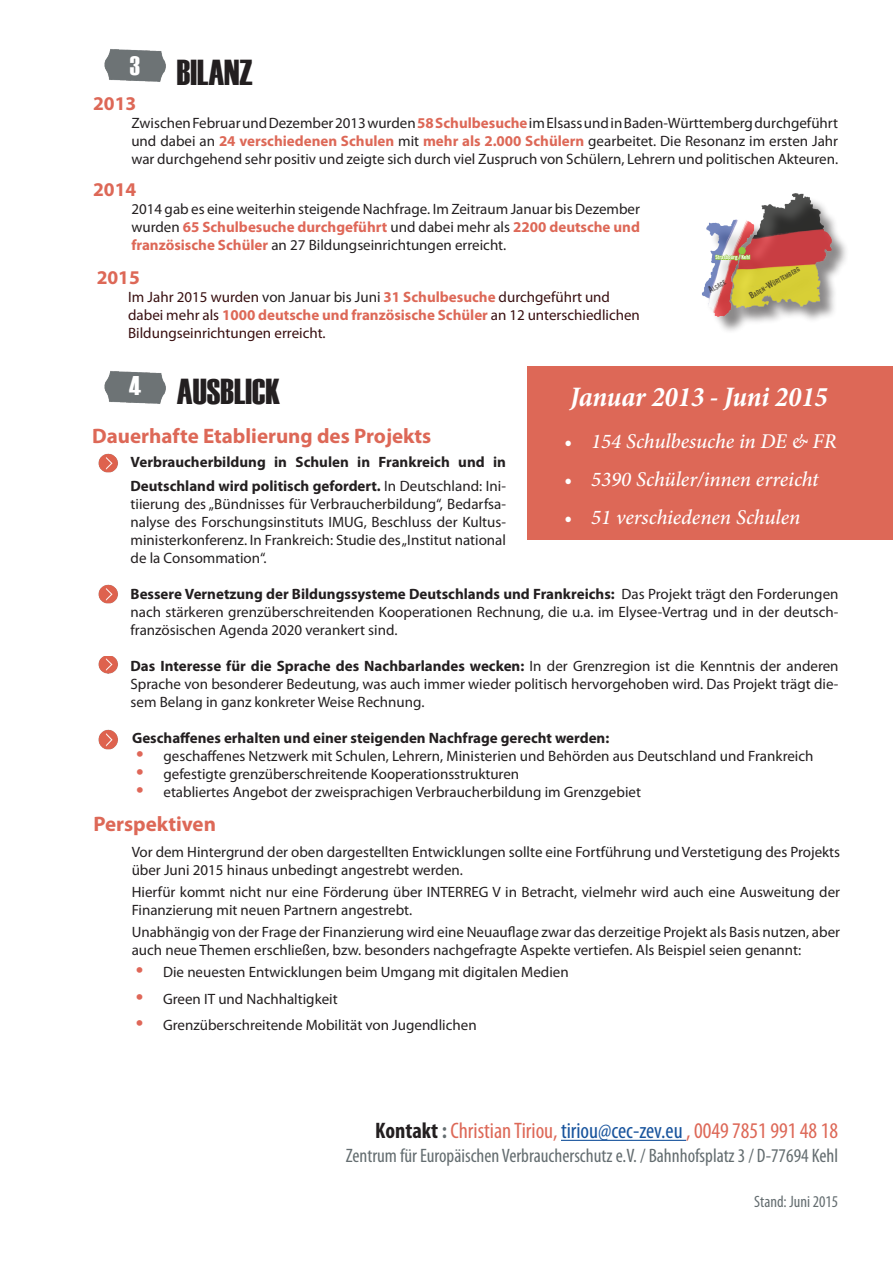
<style>
.page{position:relative;width:893px;height:1263px;background:#fff}
.page>*{position:absolute;margin:0;border:0;box-sizing:border-box;transform-origin:0 0}
.t1{font:36px "Haettenschweiler";color:#231f20}
.t2{font:italic 700 condensed 28.5px "Minion Pro";color:#fff}
.t3{font:27px "Haettenschweiler";color:#fff}
.t4{font:condensed 22.5px "Myriad Pro";color:#dd6857}
.t5{font:italic 500 21px "Minion Pro";letter-spacing:-.005em;color:#fff}
.t6{font:700 21px "Myriad Pro";color:#dd6857}
.t7{font:condensed 19.5px "Myriad Pro";color:#646d70}
.t8{font:700 19.5px "Myriad Pro";color:#dd6857}
.t9{font:condensed 16.5px "Myriad Pro";color:#646d70}
.t10{font:15px/18px "Myriad Pro";color:#231f20;text-align:justify}
.t11{font:15px/18px "Myriad Pro";color:#380f10}
.t12{font:700 15px/24px "Myriad Pro";color:#231f20}
.t13{font:6.45px "Trade Gothic LT Com Bd Cn 20";color:#231f20}
.t14{font:5.55px "Trade Gothic LT Com Bd Cn 20";color:#fff}
.s1{font-weight:700;color:#dd6857}
.s2{font-weight:700;color:#df6758}
.s3{font-size:9.3px}
.s4{color:#231f20}
.s5{font-weight:400}
.s6{font-weight:700}
.s7{font-size:27px;color:#df6758}
.s8{font-weight:700;color:#231f20}
.s9{font-weight:700;color:#646d70}
.s10{color:#18549d}
</style>
<div class="page">
<img style="left:702px;top:222px;width:37px;height:109px">
<img style="left:713px;top:193px;width:133px;height:135px">
<div style="left:739px;top:247px;width:6px;height:7px;border:1px solid #8fc63e;border-radius:50%"></div>
<svg style="left:715px;top:248px;width:35px;height:13px"></svg>
<hr style="left:561px;top:1140px;width:125px;height:1px;background:#18549d">
<img style="left:104px;top:49px;width:62px;height:33px">
<img style="left:104px;top:371px;width:62px;height:33px">
<div style="left:527px;top:366px;width:366px;height:174px;background:#dd6857"></div>
<img style="left:98px;top:453px;width:20px;height:19px">
<img style="left:98px;top:657px;width:20px;height:17px">
<img style="left:98px;top:730px;width:20px;height:19px">
<img style="left:98px;top:584px;width:20px;height:20px">
<h3 class="t3" style="left:130px;top:47px;width:12px">3</h3>
<h1 class="t1" style="left:177px;top:48px;width:77px">BILANZ</h1>
<h3 class="t8" style="left:93px;top:91px;width:45px">2013</h3>
<p class="t10" style="left:131px;top:114px;width:708px">Zwischen Februar und Dezember 2013 wurden <span class="s1">58 Schulbesuche</span>im Elsass und in Baden-Württemberg durchgeführt und dabei an <span class="s1">24 verschiedenen Schulen</span> mit <span class="s1">mehr als 2.000 Schülern</span> gearbeitet. Die Resonanz im ersten Jahr war durchgehend sehr positiv und zeigte sich durch viel Zuspruch von Schülern, Lehrern und politischen Akteuren.</p>
<h3 class="t8" style="left:93px;top:176px;width:45px">2014</h3>
<p class="t10" style="left:131px;top:200px;width:510px">2014 gab es eine weiterhin steigende Nachfrage. Im Zeitraum Januar bis Dezember wurden <span class="s2">65 Schulbesuche durchgeführt</span> und dabei mehr als <span class="s1">2200 deutsche und französische Schüler</span> an 27 Bildungseinrichtungen erreicht.</p>
<p class="t14" style="left:715px;top:254px;width:36px">Strasbourg / Kehl</p>
<p class="t13" style="left:748px;top:293px;width:58px;rotate:-30deg"><span class="s3">B</span>aden<span class="s3">-W</span>ürttemBerg</p>
<h3 class="t8" style="left:97px;top:264px;width:45px">2015</h3>
<p class="t11" style="left:128px;top:287px;width:513px">Im Jahr 2015 wurden <span class="s4">von Januar bis Juni</span> <span class="s1">31 Schulbesuche</span> durchgeführt und dabei mehr als <span class="s1">1000 deutsche und französische Schüler</span> an 12 unterschiedlichen<br>Bildungseinrichtungen erreicht.</p>
<p class="t13" style="left:707px;top:288px;width:20px;rotate:-30deg"><span class="s3">A</span>lsAce</p>
<h3 class="t3" style="left:129px;top:367px;width:13px">4</h3>
<h3 class="t6" style="left:92px;top:422px;width:341px">Dauerhafte Etablierung des Projekts</h3>
<p class="t12" style="left:131px;top:450px;width:377px">Verbraucherbildung in Schulen in Frankreich und in<br>Deutschland wird politisch gefordert. <span class="s5">In Deutschland: Ini-</span></p>
<p class="t10" style="left:131px;top:495px;width:377px">tiierung des „Bündnisses für Verbraucherbildung“, Bedarfsa&shy;nalyse des Forschungsinstituts IMUG, Beschluss der Kultus&shy;ministerkonferenz. In Frankreich: Studie des „Institut national de la Consommation“.</p>
<p class="t10" style="left:131px;top:585px;width:709px"><span class="s6">Bessere Vernetzung der Bildungssysteme Deutschlands und Frankreichs:</span> Das Projekt trägt den Forderungen nach stärkeren grenzüberschreitenden Kooperationen Rechnung, die u.a. im Elysee-Vertrag und in der deutsch&shy;französischen Agenda 2020 verankert sind.</p>
<p class="t10" style="left:131px;top:657px;width:709px"><span class="s6">Das Interesse für die Sprache des Nachbarlandes wecken:</span> In der Grenzregion ist die Kenntnis der anderen Sprache von besonderer Bedeutung, was auch immer wieder politisch hervorgehoben wird. Das Projekt trägt die&shy;sem Belang in ganz konkreter Weise Rechnung.</p>
<p class="t12" style="left:132px;top:726px;width:479px">Geschaffenes erhalten und einer steigenden Nachfrage gerecht werden:</p>
<p class="t10" style="left:136px;top:747px;width:679px"><span class="s7">•</span> geschaffenes Netzwerk mit Schulen, Lehrern, Ministerien und Behörden aus Deutschland und Frankreich</p>
<p class="t10" style="left:136px;top:765px;width:384px"><span class="s7">•</span> gefestigte grenzüberschreitende Kooperationsstrukturen</p>
<p class="t10" style="left:136px;top:783px;width:506px"><span class="s7">•</span> etabliertes Angebot der zweisprachigen Verbraucherbildung im Grenzgebiet</p>
<h3 class="t6" style="left:93px;top:810px;width:124px">Perspektiven</h3>
<p class="t10" style="left:132px;top:842px;width:710px">Vor dem Hintergrund der oben dargestellten Entwicklungen sollte eine Fortführung und Verstetigung des Projekts über Juni 2015 hinaus unbedingt angestrebt werden.</p>
<p class="t10" style="left:132px;top:883px;width:710px">Hierfür kommt nicht nur eine Förderung über INTERREG V in Betracht, vielmehr wird auch eine Ausweitung der<br>Finanzierung mit neuen Partnern angestrebt.</p>
<p class="t10" style="left:132px;top:923px;width:710px">Unabhängig von der Frage der Finanzierung wird eine Neuauflage zwar das derzeitige Projekt als Basis nutzen, aber auch neue Themen erschließen, bzw. besonders nachgefragte Aspekte vertiefen. Als Beispiel seien genannt:</p>
<p class="t10" style="left:136px;top:963px;width:434px"><span class="s7">•</span> Die neuesten Entwicklungen beim Umgang mit digitalen Medien</p>
<p class="t10" style="left:136px;top:990px;width:203px"><span class="s7">•</span> Green IT und Nachhaltigkeit</p>
<p class="t10" style="left:136px;top:1016px;width:342px"><span class="s7">•</span> Grenzüberschreitende Mobilität von Jugendlichen</p>
<h1 class="t1" style="left:177px;top:367px;width:105px">AUSBLICK</h1>
<h2 class="t2" style="left:570px;top:377px;width:259px">Januar 2013 - Juni 2015</h2>
<h3 class="t5" style="left:564px;top:427px;width:274px">• 154 Schulbesuche in DE &amp; FR</h3>
<h3 class="t5" style="left:564px;top:465px;width:256px">• 5390 Schüler/innen erreicht</h3>
<h3 class="t5" style="left:564px;top:503px;width:238px">• 51 verschiedenen Schulen</h3>
<h3 class="t4" style="left:375px;top:1117px;width:464px"><span class="s8">Kontakt</span> <span class="s9">:</span> Christian Tiriou, <span class="s10">tiriou@cec-zev.eu</span> , 0049 7851 991 48 18</h3>
<h3 class="t7" style="left:346px;top:1143px;width:494px">Zentrum für Europäischen Verbraucherschutz e.V. / Bahnhofsplatz 3 / D-77694 Kehl</h3>
<p class="t9" style="left:754px;top:1192px;width:85px">Stand: Juni 2015</p>
</div>
